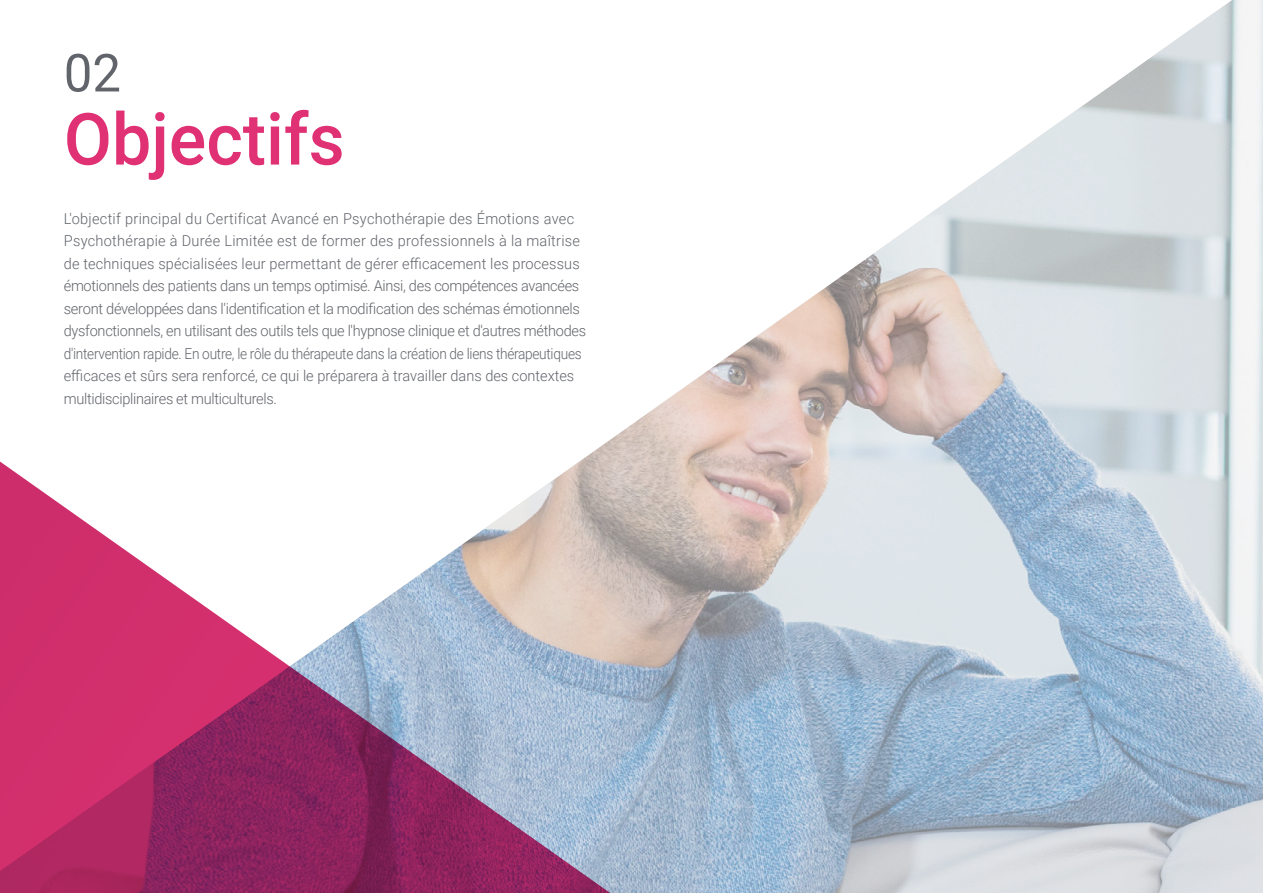
<style>
.page{position:relative;width:1263px;height:893px;background:#fff}
.page>*{position:absolute;margin:0;border:0;box-sizing:border-box;transform-origin:0 0}
.t1{font:500 72px "Roboto";color:#df3174}
.t2{font:52.5px "Roboto";color:#61646a}
.t3{font:300 15px/22.5px "Roboto";letter-spacing:-.02em;color:#61646a}
</style>
<div class="page">
<img style="left:602px;top:0;width:661px;height:893px">
<svg style="left:0;top:446px;width:640px;height:447px"></svg>
<h2 class="t2" style="left:64px;top:36px;width:59px">02</h2>
<h1 class="t1" style="left:64px;top:89px;width:282px">Objectifs</h1>
<p class="t3" style="left:64px;top:207px;width:524px">L'objectif principal du Certificat Avancé en Psychothérapie des Émotions avec Psychothérapie à Durée Limitée est de former des professionnels à la maîtrise de techniques spécialisées leur permettant de gérer efficacement les processus émotionnels des patients dans un temps optimisé. Ainsi, des compétences avancées seront développées dans l'identification et la modification des schémas émotionnels dysfonctionnels, en utilisant des outils tels que l'hypnose clinique et d'autres méthodes d'intervention rapide. En outre, le rôle du thérapeute dans la création de liens thérapeutiques efficaces et sûrs sera renforcé, ce qui le préparera à travailler dans des contextes multidisciplinaires et multiculturels.</p>
</div>
